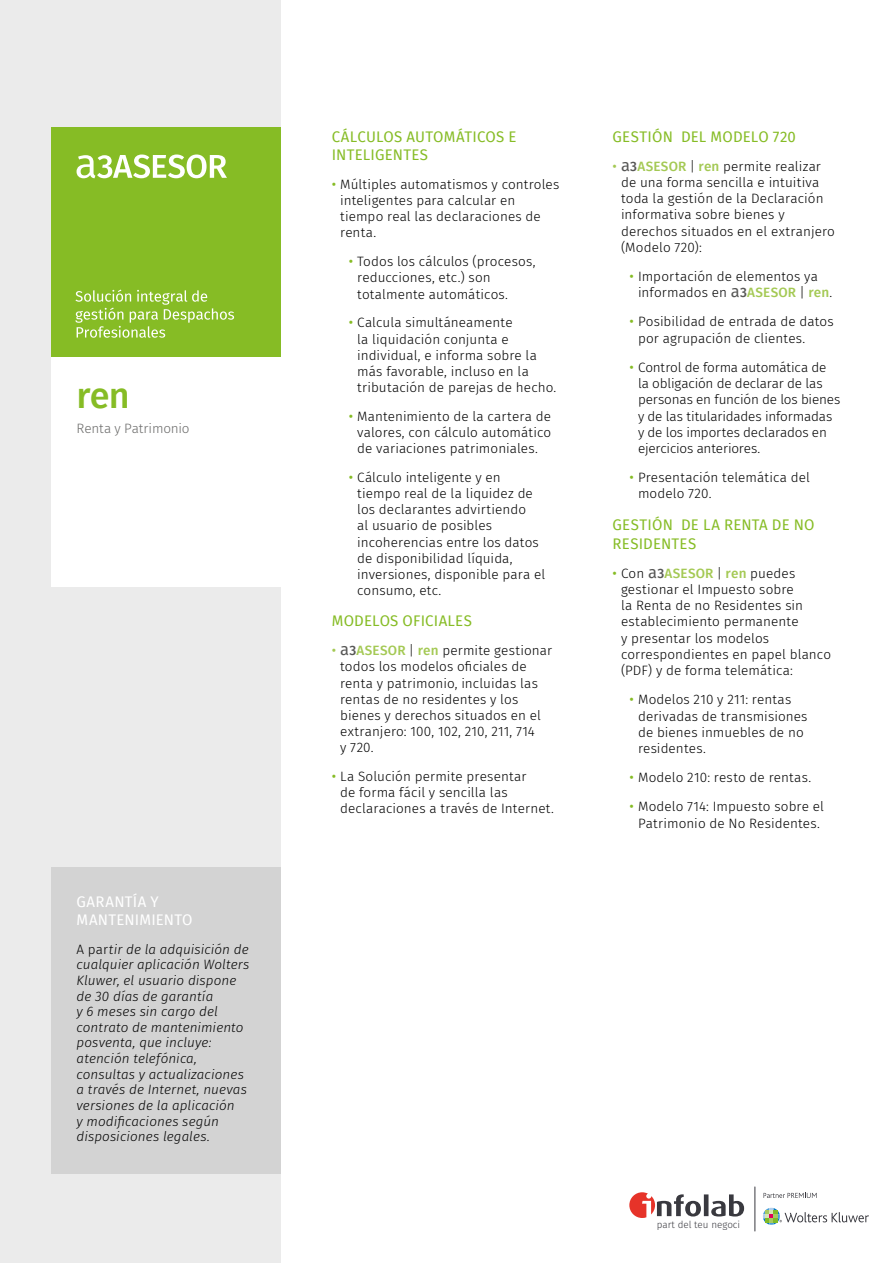
<style>
.page{position:relative;width:893px;height:1263px;background:#fff}
.page>*{position:absolute;margin:0;border:0;box-sizing:border-box;transform-origin:0 0}
.t1{font:500 36px "Fira Sans";color:#86bc25}
.t2{font:15px/18.6px "Fira Sans";letter-spacing:.015em;color:#86bc25}
.t3{font:15px/18px "Fira Sans";letter-spacing:.015em;color:#fff}
.t4{font:300 13.5px/16.2px "Fira Sans";letter-spacing:.005em;color:#000}
.t5{font:italic 300 13.5px/15.6px "Fira Sans";letter-spacing:.005em;color:#000}
.t6{font:300 13.5px/16.4px "Fira Sans";letter-spacing:-.015em;color:#000}
.t7{font:300 13.5px "Fira Sans";letter-spacing:-.01em;color:#6b6b6a}
.t8{font:300 9.9px "Fira Sans";color:#39393f}
.s1{font-style:normal}
.s2{font-weight:400;color:#86bc25}
.s3{font-weight:400;color:#a4c954}
.s4{font-weight:400;font-size:16.5px;color:#575756}
.s5{font-weight:500;color:#575756}
.s6{font-weight:500;color:#a4c954}
.s7{font-weight:400;color:#575756}
</style>
<div class="page">
<div style="left:0;top:0;width:281px;height:1263px;background:#ebebeb"></div>
<div style="left:51px;top:357px;width:230px;height:230px;background:#fff"></div>
<div style="left:51px;top:867px;width:230px;height:307px;background:#d3d3d3"></div>
<div style="left:51px;top:128px;width:230px;height:229px;background:#86bc25"></div>
<svg style="left:77px;top:154px;width:150px;height:24px"></svg>
<svg style="left:75px;top:289px;width:159px;height:49px"></svg>
<hr style="left:755px;top:1187px;width:1px;height:44px;background:#39393f">
<svg style="left:629px;top:1192px;width:240px;height:33px"></svg>
<h1 class="t1" style="left:77px;top:367px;width:55px">ren</h1>
<p class="t7" style="left:77px;top:419px;width:115px">Renta y Patrimonio</p>
<p class="t3" style="left:77px;top:893px;width:117px">GARANTÍA Y<br>MANTENIMIENTO</p>
<p class="t5" style="left:77px;top:941px;width:174px"><span class="s1">A par</span>tir de la adquisición de cualquier aplicación Wolters<br>Kluwer, el usuario dispone de 30 días de garantía<br>y 6 meses sin cargo del contrato de mantenimiento posventa, que incluye: atención telefónica, consultas y actualizaciones a través de Internet, nuevas versiones de la aplicación<br>y modificaciones según disposiciones legales.</p>
<p class="t2" style="left:332px;top:127px;width:186px">CÁLCULOS AUTOMÁTICOS E<br>INTELIGENTES</p>
<p class="t4" style="left:340px;top:176px;width:221px;text-indent:-9px"><span class="s2">•</span> Múltiples automatismos y controles inteligentes para calcular en tiempo real las declaraciones de renta.</p>
<p class="t4" style="left:357px;top:253px;width:180px;text-indent:-9px"><span class="s2">•</span> Todos los cálculos (procesos, reducciones, etc.) son totalmente automáticos.</p>
<p class="t4" style="left:357px;top:315px;width:201px;text-indent:-9px"><span class="s2">•</span> Calcula simultáneamente<br>la liquidación conjunta e individual, e informa sobre la más favorable, incluso en la tributación de parejas de hecho.</p>
<p class="t4" style="left:357px;top:408px;width:195px;text-align:justify;text-indent:-9px"><span class="s2">•</span> Mantenimiento de la cartera de valores, con cálculo automático de variaciones patrimoniales.</p>
<p class="t4" style="left:357px;top:469px;width:190px;text-indent:-9px"><span class="s2">•</span> Cálculo inteligente y en tiempo real de la liquidez de los declarantes advirtiendo<br>al usuario de posibles incoherencias entre los datos de disponibilidad líquida, inversiones, disponible para el consumo, etc.</p>
<p class="t2" style="left:332px;top:611px;width:142px">MODELOS OFICIALES</p>
<p class="t4" style="left:340px;top:642px;width:213px;text-indent:-8px"><span class="s3">•</span> <span class="s4">a</span><span class="s5">3</span><span class="s6">ASESOR</span> <span class="s7">|</span> <span class="s6">ren</span> permite gestionar todos los modelos oficiales de renta y patrimonio, incluidas las rentas de no residentes y los bienes y derechos situados en el extranjero: 100, 102, 210, 211, 714<br>y 720.</p>
<p class="t4" style="left:340px;top:768px;width:215px;text-indent:-9px"><span class="s2">•</span> La Solución permite presentar<br>de forma fácil y sencilla las declaraciones a través de Internet.</p>
<p class="t2" style="left:613px;top:127px;width:185px">GESTIÓN DEL MODELO 720</p>
<p class="t4" style="left:621px;top:158px;width:215px;text-indent:-8px"><span class="s3">•</span> <span class="s4">a</span><span class="s5">3</span><span class="s6">ASESOR</span> <span class="s7">|</span> <span class="s6">ren</span> permite realizar de una forma sencilla e intuitiva toda la gestión de la Declaración informativa sobre bienes y derechos situados en el extranjero (Modelo 720):</p>
<p class="t4" style="left:638px;top:268px;width:196px;text-indent:-9px"><span class="s2">•</span> Importación de elementos ya informados en <span class="s4">a</span><span class="s5">3</span><span class="s6">ASESOR</span> <span class="s7">|</span> <span class="s6">ren</span>.</p>
<p class="t4" style="left:638px;top:313px;width:197px;text-indent:-9px"><span class="s2">•</span> Posibilidad de entrada de datos por agrupación de clientes.</p>
<p class="t6" style="left:638px;top:359px;width:204px;text-indent:-9px"><span class="s2">•</span> Control de forma automática de la obligación de declarar de las personas en función de los bienes y de las titularidades informadas y de los importes declarados en ejercicios anteriores.</p>
<p class="t4" style="left:638px;top:469px;width:173px;text-indent:-9px"><span class="s2">•</span> Presentación telemática del modelo 720.</p>
<p class="t2" style="left:613px;top:515px;width:204px">GESTIÓN DE LA RENTA DE NO<br>RESIDENTES</p>
<p class="t4" style="left:621px;top:565px;width:212px;text-indent:-8px"><span class="s2">•</span> Con <span class="s4">a</span><span class="s5">3</span><span class="s6">ASESOR</span> <span class="s7">|</span> <span class="s6">ren</span> puedes gestionar el Impuesto sobre<br>la Renta de no Residentes sin establecimiento permanente<br>y presentar los modelos correspondientes en papel blanco (PDF) y de forma telemática:</p>
<p class="t4" style="left:638px;top:691px;width:171px;text-indent:-9px"><span class="s2">•</span> Modelos 210 y 211: rentas derivadas de transmisiones de bienes inmuebles de no residentes.</p>
<p class="t4" style="left:629px;top:769px;width:183px"><span class="s2">•</span> Modelo 210: resto de rentas.</p>
<p class="t4" style="left:629px;top:798px;width:196px;text-align:center"><span class="s2">•</span> Modelo 714: Impuesto sobre el<br>Patrimonio de No Residentes.</p>
<p class="t8" style="left:657px;top:1217px;width:85px">part del teu negoci</p>
</div>
